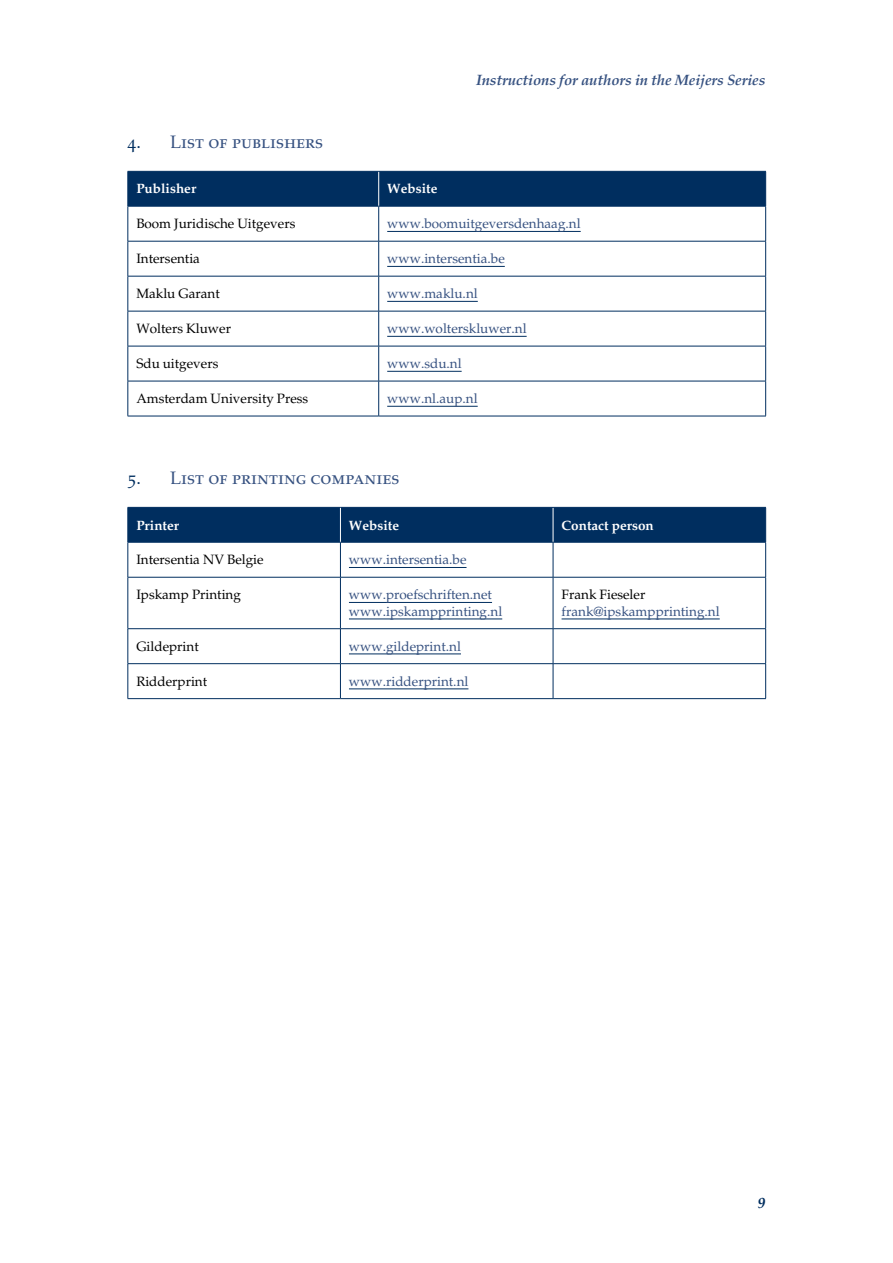
<style>
.page{position:relative;width:893px;height:1263px;background:#fff}
.page>*{position:absolute;margin:0;border:0;box-sizing:border-box;transform-origin:0 0}
.t1{font:18px "Palatino LT Std";color:#375281}
.t2{font:italic 700 15px "Palatino LT Std";letter-spacing:-.01em;color:#375281}
.t3{font:italic 700 15px "Palatino LT Std";color:#002e5f}
.t4{font:13.5px/16.5px "Palatino LT Std";letter-spacing:.055em;color:#375281}
.t5{font:13.5px "Palatino LT Std";color:#000}
.t6{font:700 13.5px "Palatino LT Std";color:#fff}
.t7{font:13.5px "Palatino LT Std";color:#375281}
.s1{color:#002e5f}
</style>
<div class="page">
<div style="left:129px;top:172px;width:636px;height:34px;background:#002e5f"></div>
<svg style="left:129px;top:207px;width:636px;height:209px"></svg>
<hr style="left:378px;top:172px;width:1px;height:34px;background:#fff">
<hr style="left:128px;top:206px;width:1px;height:35px;background:#002e5f">
<hr style="left:378px;top:206px;width:1px;height:35px;background:#002e5f">
<hr style="left:765px;top:206px;width:1px;height:35px;background:#002e5f">
<hr style="left:128px;top:241px;width:251px;height:1px;background:#002e5f">
<hr style="left:128px;top:241px;width:1px;height:35px;background:#002e5f">
<hr style="left:379px;top:241px;width:387px;height:1px;background:#002e5f">
<hr style="left:378px;top:241px;width:1px;height:35px;background:#002e5f">
<hr style="left:765px;top:241px;width:1px;height:35px;background:#002e5f">
<hr style="left:128px;top:276px;width:251px;height:1px;background:#002e5f">
<hr style="left:128px;top:276px;width:1px;height:35px;background:#002e5f">
<hr style="left:379px;top:276px;width:387px;height:1px;background:#002e5f">
<hr style="left:378px;top:276px;width:1px;height:35px;background:#002e5f">
<hr style="left:765px;top:276px;width:1px;height:35px;background:#002e5f">
<hr style="left:128px;top:311px;width:251px;height:1px;background:#002e5f">
<hr style="left:128px;top:311px;width:1px;height:35px;background:#002e5f">
<hr style="left:379px;top:311px;width:387px;height:1px;background:#002e5f">
<hr style="left:378px;top:311px;width:1px;height:35px;background:#002e5f">
<hr style="left:765px;top:311px;width:1px;height:35px;background:#002e5f">
<hr style="left:128px;top:346px;width:251px;height:1px;background:#002e5f">
<hr style="left:128px;top:346px;width:1px;height:35px;background:#002e5f">
<hr style="left:379px;top:346px;width:387px;height:1px;background:#002e5f">
<hr style="left:378px;top:346px;width:1px;height:35px;background:#002e5f">
<hr style="left:765px;top:346px;width:1px;height:35px;background:#002e5f">
<hr style="left:128px;top:381px;width:251px;height:1px;background:#002e5f">
<hr style="left:128px;top:381px;width:1px;height:35px;background:#002e5f">
<hr style="left:128px;top:416px;width:251px;height:1px;background:#002e5f">
<hr style="left:379px;top:381px;width:387px;height:1px;background:#002e5f">
<hr style="left:378px;top:381px;width:1px;height:35px;background:#002e5f">
<hr style="left:379px;top:416px;width:387px;height:1px;background:#002e5f">
<hr style="left:765px;top:381px;width:1px;height:35px;background:#002e5f">
<hr style="left:128px;top:171px;width:251px;height:1px;background:#002e5f">
<hr style="left:128px;top:172px;width:1px;height:34px;background:#002e5f">
<hr style="left:379px;top:171px;width:387px;height:1px;background:#002e5f">
<hr style="left:765px;top:172px;width:1px;height:34px;background:#002e5f">
<hr style="left:128px;top:206px;width:251px;height:1px;background:#002e5f">
<hr style="left:379px;top:206px;width:387px;height:1px;background:#002e5f">
<hr style="left:387px;top:231px;width:194px;height:1px;background:#002e5f">
<hr style="left:387px;top:266px;width:118px;height:1px;background:#002e5f">
<hr style="left:387px;top:301px;width:91px;height:1px;background:#002e5f">
<hr style="left:387px;top:336px;width:140px;height:1px;background:#002e5f">
<hr style="left:387px;top:371px;width:75px;height:1px;background:#002e5f">
<hr style="left:387px;top:406px;width:91px;height:1px;background:#002e5f">
<div style="left:129px;top:508px;width:636px;height:34px;background:#002e5f"></div>
<svg style="left:129px;top:543px;width:636px;height:155px"></svg>
<hr style="left:340px;top:508px;width:1px;height:34px;background:#fff">
<hr style="left:553px;top:508px;width:1px;height:34px;background:#fff">
<hr style="left:128px;top:542px;width:1px;height:35px;background:#002e5f">
<hr style="left:340px;top:542px;width:1px;height:35px;background:#002e5f">
<hr style="left:553px;top:542px;width:1px;height:35px;background:#002e5f">
<hr style="left:765px;top:542px;width:1px;height:35px;background:#002e5f">
<hr style="left:128px;top:577px;width:212px;height:1px;background:#002e5f">
<hr style="left:128px;top:577px;width:1px;height:51px;background:#002e5f">
<hr style="left:340px;top:577px;width:213px;height:1px;background:#002e5f">
<hr style="left:340px;top:577px;width:1px;height:51px;background:#002e5f">
<hr style="left:553px;top:577px;width:213px;height:1px;background:#002e5f">
<hr style="left:553px;top:577px;width:1px;height:51px;background:#002e5f">
<hr style="left:765px;top:577px;width:1px;height:51px;background:#002e5f">
<hr style="left:128px;top:628px;width:212px;height:1px;background:#002e5f">
<hr style="left:128px;top:629px;width:1px;height:34px;background:#002e5f">
<hr style="left:340px;top:628px;width:213px;height:1px;background:#002e5f">
<hr style="left:340px;top:629px;width:1px;height:34px;background:#002e5f">
<hr style="left:553px;top:628px;width:213px;height:1px;background:#002e5f">
<hr style="left:553px;top:629px;width:1px;height:34px;background:#002e5f">
<hr style="left:765px;top:629px;width:1px;height:34px;background:#002e5f">
<hr style="left:128px;top:663px;width:212px;height:1px;background:#002e5f">
<hr style="left:128px;top:664px;width:1px;height:34px;background:#002e5f">
<hr style="left:128px;top:698px;width:212px;height:1px;background:#002e5f">
<hr style="left:340px;top:663px;width:213px;height:1px;background:#002e5f">
<hr style="left:340px;top:664px;width:1px;height:34px;background:#002e5f">
<hr style="left:340px;top:698px;width:213px;height:1px;background:#002e5f">
<hr style="left:553px;top:663px;width:213px;height:1px;background:#002e5f">
<hr style="left:553px;top:664px;width:1px;height:34px;background:#002e5f">
<hr style="left:553px;top:698px;width:213px;height:1px;background:#002e5f">
<hr style="left:765px;top:664px;width:1px;height:34px;background:#002e5f">
<hr style="left:128px;top:507px;width:212px;height:1px;background:#002e5f">
<hr style="left:128px;top:508px;width:1px;height:34px;background:#002e5f">
<hr style="left:340px;top:507px;width:213px;height:1px;background:#002e5f">
<hr style="left:553px;top:507px;width:213px;height:1px;background:#002e5f">
<hr style="left:765px;top:508px;width:1px;height:34px;background:#002e5f">
<hr style="left:128px;top:542px;width:212px;height:1px;background:#002e5f">
<hr style="left:340px;top:542px;width:213px;height:1px;background:#002e5f">
<hr style="left:553px;top:542px;width:213px;height:1px;background:#002e5f">
<hr style="left:349px;top:567px;width:117px;height:1px;background:#002e5f">
<hr style="left:349px;top:602px;width:143px;height:1px;background:#002e5f">
<hr style="left:349px;top:619px;width:153px;height:1px;background:#002e5f">
<hr style="left:562px;top:619px;width:158px;height:1px;background:#002e5f">
<hr style="left:349px;top:654px;width:112px;height:1px;background:#002e5f">
<hr style="left:349px;top:689px;width:119px;height:1px;background:#002e5f">
<p class="t2" style="left:476px;top:71px;width:291px">Instructions for authors in the Meijers Series</p>
<h1 class="t1" style="left:128px;top:131px;width:197px"><span class="s1">4.</span> List of publishers</h1>
<p class="t6" style="left:136px;top:181px;width:61px">Publisher</p>
<p class="t6" style="left:387px;top:181px;width:52px">Website</p>
<p class="t5" style="left:136px;top:216px;width:161px">Boom Juridische Uitgevers</p>
<p class="t7" style="left:387px;top:216px;width:195px">www.boomuitgeversdenhaag.nl</p>
<p class="t5" style="left:136px;top:251px;width:65px">Intersentia</p>
<p class="t4" style="left:387px;top:251px;width:119px">www.intersentia.be</p>
<p class="t5" style="left:136px;top:286px;width:85px">Maklu Garant</p>
<p class="t4" style="left:387px;top:286px;width:92px">www.maklu.nl</p>
<p class="t5" style="left:136px;top:321px;width:96px">Wolters Kluwer</p>
<p class="t4" style="left:387px;top:321px;width:141px">www.wolterskluwer.nl</p>
<p class="t5" style="left:136px;top:356px;width:84px">Sdu uitgevers</p>
<p class="t4" style="left:387px;top:356px;width:76px">www.sdu.nl</p>
<p class="t5" style="left:136px;top:391px;width:174px">Amsterdam University Press</p>
<p class="t4" style="left:387px;top:391px;width:92px">www.nl.aup.nl</p>
<h1 class="t1" style="left:128px;top:467px;width:274px"><span class="s1">5.</span> List of printing companies</h1>
<p class="t6" style="left:136px;top:517px;width:44px">Printer</p>
<p class="t6" style="left:349px;top:517px;width:52px">Website</p>
<p class="t6" style="left:562px;top:517px;width:94px">Contact person</p>
<p class="t5" style="left:136px;top:552px;width:129px">Intersentia NV Belgie</p>
<p class="t4" style="left:349px;top:552px;width:119px">www.intersentia.be</p>
<p class="t5" style="left:136px;top:587px;width:106px">Ipskamp Printing</p>
<p class="t4" style="left:349px;top:587px;width:155px">www.proefschriften.net www.ipskampprinting.nl</p>
<p class="t5" style="left:562px;top:587px;width:85px">Frank Fieseler</p>
<p class="t4" style="left:562px;top:603px;width:160px">frank@ipskampprinting.nl</p>
<p class="t5" style="left:136px;top:638px;width:64px">Gildeprint</p>
<p class="t4" style="left:349px;top:638px;width:114px">www.gildeprint.nl</p>
<p class="t5" style="left:136px;top:673px;width:72px">Ridderprint</p>
<p class="t4" style="left:349px;top:673px;width:121px">www.ridderprint.nl</p>
<p class="t3" style="left:758px;top:1194px;width:9px">9</p>
</div>
